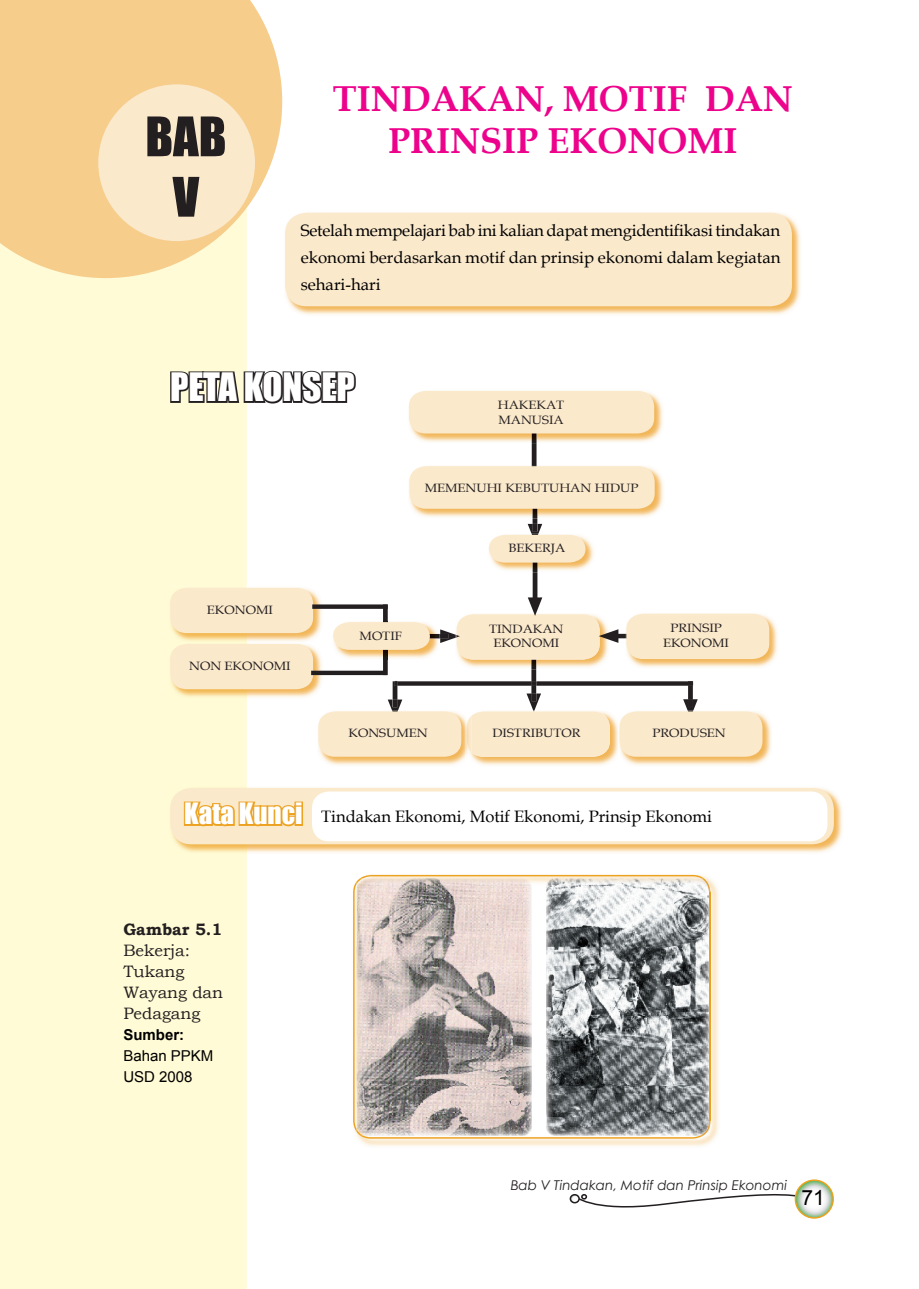
<style>
.page{position:relative;width:919px;height:1289px;background:#fff}
.page>*{position:absolute;margin:0;border:0;box-sizing:border-box;transform-origin:0 0}
.t1{font:50.25px "Impact";color:#231f20}
.t2{font:700 36px "Book Antiqua";color:#ed028c}
.t3{font:36px "Impact";color:#fff}
.t4{font:21px "Arial";color:#000}
.t5{font:16.5px/27px "Book Antiqua";color:#000;text-align:justify}
.t6{font:16.5px/21px "Bookman Old Style";color:#231f20}
.t7{font:700 16.5px "Bookman Old Style";color:#231f20}
.t8{font:15px/21px "Arial";color:#000}
.t9{font:700 15px "Arial";color:#000}
.t10{font:italic 13.5px "Century Gothic";color:#231f20}
.t11{font:12.15px/14.5px "Book Antiqua";color:#231f20;text-align:center;scale:1.09 1}
.s1{font-family:"Impact";font-size:27px;color:#fff}
</style>
<div class="page">
<div style="left:569px;top:1193px;width:10px;height:10px;border:2px solid #231f20;border-radius:50%"></div>
<svg style="left:572px;top:1179px;width:262px;height:40px"></svg>
<div style="left:0;top:278px;width:247px;height:1010px;background:#fffbd6"></div>
<svg style="left:0;top:0;width:282px;height:278px;background:#f8d49a"></svg>
<div style="left:98px;top:84px;width:157px;height:157px;background:#fbe9cc;border-radius:50%"></div>
<svg style="left:169px;top:351px;width:187px;height:55px"></svg>
<hr style="left:534px;top:443px;width:2px;height:22px;background:#231f20">
<hr style="left:531px;top:443px;width:3px;height:22px;background:#231f20">
<img style="left:409px;top:465px;width:254px;height:53px">
<img style="left:532px;top:509px;width:5px;height:9px">
<div style="left:409px;top:466px;width:245px;height:43px;background:#fbe9cc;border-radius:16px"></div>
<img style="left:408px;top:390px;width:255px;height:53px">
<svg style="left:531px;top:433px;width:5px;height:10px"></svg>
<div style="left:409px;top:391px;width:245px;height:42px;background:#fbe9cc;border-radius:16px"></div>
<img style="left:169px;top:586px;width:154px;height:113px">
<div style="left:170px;top:588px;width:143px;height:45px;background:#fbe9cc;border-radius:16px"></div>
<img style="left:169px;top:643px;width:154px;height:1px">
<div style="left:170px;top:644px;width:143px;height:45px;background:#fbe9cc;border-radius:16px"></div>
<img style="left:471px;top:711px;width:300px;height:54px">
<hr style="left:535px;top:572px;width:2px;height:33px;background:#231f20">
<hr style="left:532px;top:572px;width:3px;height:33px;background:#231f20">
<img style="left:585px;top:538px;width:9px;height:29px">
<svg style="left:488px;top:518px;width:97px;height:54px"></svg>
<img style="left:430px;top:625px;width:9px;height:30px">
<img style="left:430px;top:634px;width:9px;height:4px">
<svg style="left:333px;top:609px;width:97px;height:66px"></svg>
<img style="left:625px;top:614px;width:153px;height:54px">
<div style="left:626px;top:613px;width:143px;height:46px;background:#fbe9cc;border-radius:16px"></div>
<svg style="left:625px;top:681px;width:58px;height:4px"></svg>
<svg style="left:402px;top:681px;width:37px;height:4px"></svg>
<svg style="left:439px;top:597px;width:186px;height:159px"></svg>
<img style="left:318px;top:710px;width:147px;height:55px">
<img style="left:465px;top:710px;width:6px;height:47px">
<img style="left:466px;top:716px;width:5px;height:36px">
<svg style="left:388px;top:681px;width:14px;height:30px"></svg>
<div style="left:318px;top:711px;width:143px;height:45px;background:#fbe9cc;border-radius:16px"></div>
<img style="left:618px;top:710px;width:1px;height:55px">
<svg style="left:683px;top:681px;width:14px;height:30px"></svg>
<div style="left:619px;top:711px;width:143px;height:45px;background:#fbe9cc;border-radius:16px"></div>
<div style="left:312px;top:604px;width:76px;height:5px;background:#231f20"></div>
<div style="left:311px;top:670px;width:75px;height:5px;background:#231f20"></div>
<img style="left:169px;top:786px;width:673px;height:68px">
<div style="left:170px;top:788px;width:663px;height:56px;background:#fbe9cc;border-radius:21px"></div>
<div style="left:312px;top:791px;width:515px;height:50px;background:#fff"></div>
<svg style="left:183px;top:801px;width:120px;height:26px"></svg>
<img style="left:285px;top:212px;width:516px;height:103px">
<div style="left:285px;top:213px;width:506px;height:93px;background:#fbe9cc;border-radius:21px"></div>
<img style="left:358px;top:1102px;width:361px;height:45px">
<img style="left:710px;top:879px;width:9px;height:223px">
<img style="left:692px;top:892px;width:17px;height:228px">
<svg style="left:692px;top:874px;width:18px;height:18px"></svg>
<img style="left:701px;top:878px;width:8px;height:14px">
<svg style="left:353px;top:874px;width:339px;height:264px;background:#afaaa8"></svg>
<svg style="left:356px;top:878px;width:7px;height:6px"></svg>
<svg style="left:356px;top:1128px;width:7px;height:7px"></svg>
<img style="left:709px;top:892px;width:1px;height:228px">
<svg style="left:692px;top:1120px;width:18px;height:18px"></svg>
<img style="left:699px;top:1120px;width:10px;height:15px">
<hr style="left:371px;top:1137px;width:321px;height:1px;background:#eca220">
<h2 class="t2" style="left:332px;top:74px;width:462px">TINDAKAN, MOTIF DAN</h2>
<h1 class="t1" style="left:145px;top:98px;width:83px">BAB</h1>
<h2 class="t2" style="left:388px;top:116px;width:350px">PRINSIP EKONOMI</h2>
<h1 class="t1" style="left:173px;top:158px;width:28px">V</h1>
<p class="t5" style="left:301px;top:217px;width:481px">Setelah mempelajari bab ini kalian dapat mengidentifikasi tindakan ekonomi berdasarkan motif dan prinsip ekonomi dalam kegiatan sehari-hari</p>
<h2 class="t3" style="left:170px;top:359px;width:186px">PETA KONSEP</h2>
<p class="t11" style="left:207px;top:602px;width:62px">EKONOMI</p>
<p class="t11" style="left:498px;top:397px;width:62px;text-align:left">HAKEKAT<br>MANUSIA</p>
<p class="t11" style="left:424px;top:480px;width:197px">MEMENUHI KEBUTUHAN HIDUP</p>
<p class="t11" style="left:508px;top:540px;width:54px">BEKERJA</p>
<p class="t11" style="left:189px;top:658px;width:94px">NON EKONOMI</p>
<p class="t11" style="left:359px;top:628px;width:40px">MOTIF</p>
<p class="t11" style="left:663px;top:620px;width:62px">PRINSIP<br>EKONOMI</p>
<p class="t11" style="left:489px;top:621px;width:70px">TINDAKAN<br>EKONOMI</p>
<p class="t11" style="left:492px;top:725px;width:82px">DISTRIBUTOR</p>
<p class="t11" style="left:348px;top:725px;width:74px">KONSUMEN</p>
<p class="t11" style="left:652px;top:725px;width:69px">PRODUSEN</p>
<p class="t5" style="left:184px;top:802px;width:529px"><span class="s1">Kata Kunci</span> Tindakan Ekonomi, Motif Ekonomi, Prinsip Ekonomi</p>
<p class="t7" style="left:123px;top:917px;width:100px">Gambar 5.1</p>
<p class="t6" style="left:123px;top:939px;width:101px">Bekerja:<br>Tukang<br>Wayang dan<br>Pedagang</p>
<p class="t9" style="left:123px;top:1024px;width:62px">Sumber:</p>
<p class="t8" style="left:123px;top:1045px;width:92px">Bahan PPKM<br>USD 2008</p>
<p class="t10" style="left:510px;top:1175px;width:278px">Bab V Tindakan, Motif dan Prinsip Ekonomi</p>
<p class="t4" style="left:801px;top:1183px;width:25px">71</p>
</div>
